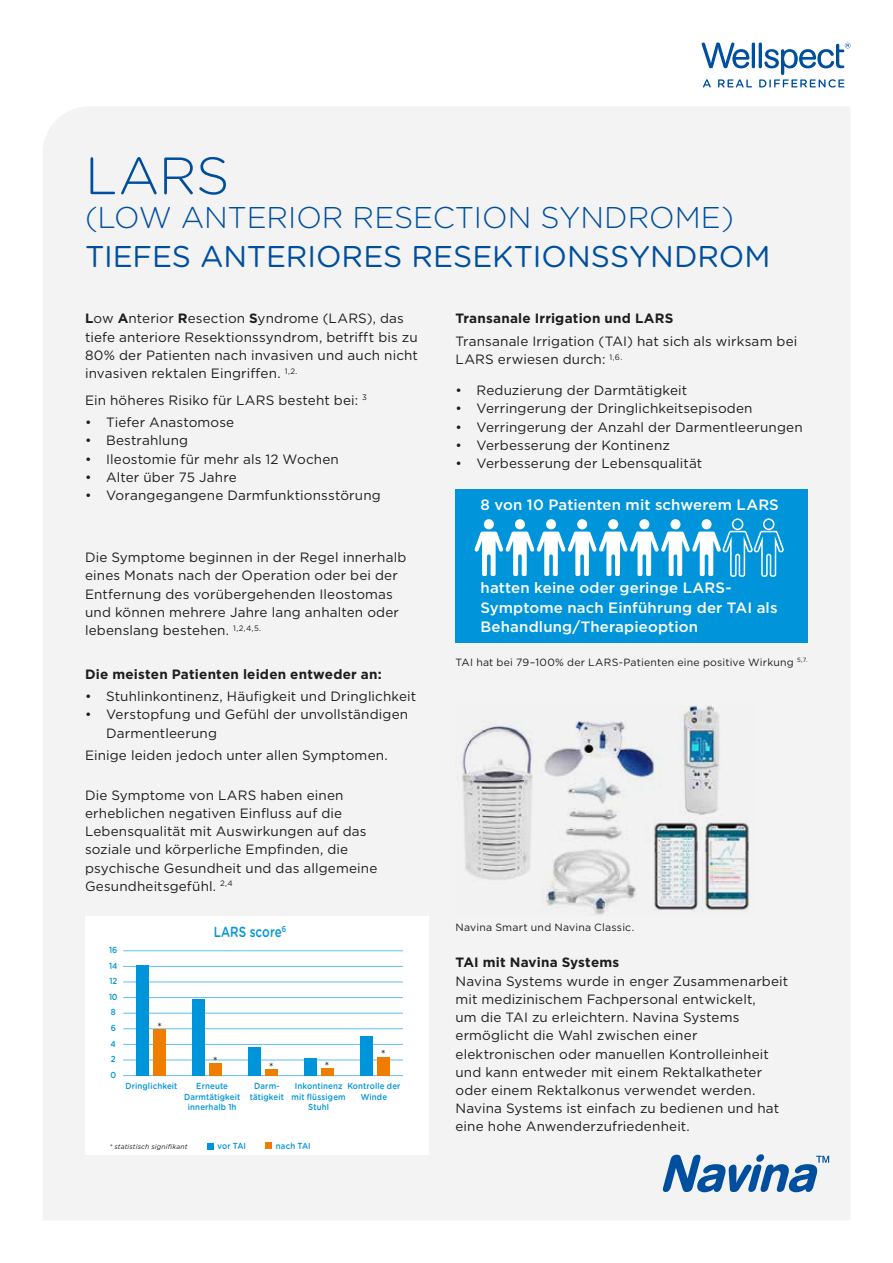
<style>
.page{position:relative;width:893px;height:1263px;background:#fff}
.page>*{position:absolute;margin:0;border:0;box-sizing:border-box;transform-origin:0 0}
.t1{font:300 52.5px "Gotham Rounded";color:#004f9f}
.t2{font:30px "Gotham Rounded";letter-spacing:-.005em;color:#004f9f}
.t3{font:300 30px "Gotham Rounded";letter-spacing:-.005em;color:#004f9f}
.t4{font:500 15px/19.5px "Gotham";letter-spacing:.01em;color:#fff}
.t5{font:500 14.55px "Gotham Rounded";color:#0095db;scale:.8 1}
.t6{font:13.5px/18.3px "Gotham";letter-spacing:.01em;color:#1d1d1b}
.t7{font:700 13.5px "Gotham";letter-spacing:.015em;color:#1d1d1b}
.t8{font:11.7px "Gotham";color:#1d1d1b}
.t9{font:10.5px "Gotham";letter-spacing:.02em;color:#1d1d1b}
.t10{font:500 8.7px/10.2px "Gotham Rounded";letter-spacing:.015em;color:#0095db;text-align:center;scale:.9 1}
.t11{font:italic 6.75px "Gotham";letter-spacing:.02em;color:#1d1d1b}
.s1{font-weight:700}
</style>
<div class="page">
<div style="left:43px;top:107px;width:807px;height:1113px;background:#f3f3f3"></div>
<svg style="left:702px;top:43px;width:148px;height:45px"></svg>
<svg style="left:662px;top:1154px;width:167px;height:38px"></svg>
<div style="left:85px;top:917px;width:343px;height:238px;background:#fff"></div>
<hr style="left:123px;top:1075px;width:280px;height:1px;background:#60beed">
<hr style="left:123px;top:1060px;width:280px;height:1px;background:#60beed">
<hr style="left:123px;top:1044px;width:280px;height:1px;background:#60beed">
<hr style="left:123px;top:1028px;width:280px;height:1px;background:#60beed">
<hr style="left:123px;top:1013px;width:280px;height:1px;background:#60beed">
<hr style="left:123px;top:997px;width:280px;height:1px;background:#60beed">
<hr style="left:123px;top:982px;width:280px;height:1px;background:#60beed">
<hr style="left:123px;top:966px;width:280px;height:1px;background:#60beed">
<hr style="left:123px;top:950px;width:280px;height:1px;background:#60beed">
<div style="left:136px;top:965px;width:13px;height:110px;background:#0095db"></div>
<div style="left:192px;top:999px;width:13px;height:76px;background:#0095db"></div>
<div style="left:248px;top:1047px;width:13px;height:28px;background:#0095db"></div>
<div style="left:304px;top:1058px;width:12px;height:17px;background:#0095db"></div>
<div style="left:360px;top:1036px;width:12px;height:39px;background:#0095db"></div>
<div style="left:153px;top:1029px;width:13px;height:46px;background:#ef7d00"></div>
<div style="left:209px;top:1063px;width:13px;height:12px;background:#ef7d00"></div>
<div style="left:265px;top:1069px;width:12px;height:6px;background:#ef7d00"></div>
<div style="left:321px;top:1068px;width:12px;height:7px;background:#ef7d00"></div>
<div style="left:377px;top:1057px;width:12px;height:18px;background:#ef7d00"></div>
<div style="left:207px;top:1143px;width:7px;height:7px;background:#0095db"></div>
<div style="left:266px;top:1142px;width:6px;height:7px;background:#ef7d00"></div>
<div style="left:455px;top:490px;width:353px;height:153px;background:#0095db"></div>
<div style="left:484px;top:519px;width:10px;height:10px;background:#fff;border-radius:50%"></div>
<div style="left:515px;top:519px;width:10px;height:10px;background:#fff;border-radius:50%"></div>
<div style="left:546px;top:519px;width:10px;height:10px;background:#fff;border-radius:50%"></div>
<div style="left:577px;top:519px;width:10px;height:10px;background:#fff;border-radius:50%"></div>
<div style="left:608px;top:519px;width:10px;height:10px;background:#fff;border-radius:50%"></div>
<div style="left:639px;top:519px;width:10px;height:10px;background:#fff;border-radius:50%"></div>
<div style="left:670px;top:519px;width:10px;height:10px;background:#fff;border-radius:50%"></div>
<div style="left:701px;top:519px;width:11px;height:10px;background:#fff;border-radius:50%"></div>
<div style="left:732px;top:518px;width:11px;height:12px;border:2px solid #fff;border-radius:50%"></div>
<div style="left:763px;top:518px;width:11px;height:12px;border:2px solid #fff;border-radius:50%"></div>
<svg style="left:474px;top:530px;width:310px;height:47px"></svg>
<img style="left:455px;top:705px;width:300px;height:211px">
<h1 class="t1" style="left:85px;top:141px;width:146px">LARS</h1>
<h2 class="t3" style="left:85px;top:198px;width:651px">(LOW ANTERIOR RESECTION SYNDROME)</h2>
<h2 class="t2" style="left:85px;top:236px;width:687px">TIEFES ANTERIORES RESEKTIONSSYNDROM</h2>
<p class="t6" style="left:85px;top:309px;width:334px"><span class="s1">L</span>ow <span class="s1">A</span>nterior <span class="s1">R</span>esection <span class="s1">S</span>yndrome (LARS), das tiefe anteriore Resektionssyndrom, betrifft bis zu 80% der Patienten nach invasiven und auch nicht invasiven rektalen Eingriffen. <sup>1,2.</sup></p>
<p class="t6" style="left:85px;top:391px;width:284px">Ein höheres Risiko für LARS besteht bei: <sup>3</sup></p>
<p class="t6" style="left:85px;top:413px;width:151px">• Tiefer Anastomose</p>
<p class="t6" style="left:85px;top:431px;width:105px">• Bestrahlung</p>
<p class="t6" style="left:85px;top:449px;width:255px">• Ileostomie für mehr als 12 Wochen</p>
<p class="t6" style="left:85px;top:468px;width:153px">• Alter über 75 Jahre</p>
<p class="t6" style="left:85px;top:486px;width:297px">• Vorangegangene Darmfunktionsstörung</p>
<p class="t6" style="left:85px;top:548px;width:323px">Die Symptome beginnen in der Regel innerhalb eines Monats nach der Operation oder bei der Entfernung des vorübergehenden Ileostomas und können mehrere Jahre lang anhalten oder lebenslang bestehen. <sup>1,2,4,5.</sup></p>
<p class="t7" style="left:85px;top:665px;width:298px">Die meisten Patienten leiden entweder an:</p>
<p class="t6" style="left:85px;top:687px;width:333px">• Stuhlinkontinenz, Häufigkeit und Dringlichkeit</p>
<p class="t6" style="left:106px;top:705px;width:304px;text-indent:-21px">• Verstopfung und Gefühl der unvollständigen<br>Darmentleerung</p>
<p class="t6" style="left:85px;top:746px;width:304px">Einige leiden jedoch unter allen Symptomen.</p>
<p class="t6" style="left:85px;top:785px;width:294px">Die Symptome von LARS haben einen erheblichen negativen Einfluss auf die Lebensqualität mit Auswirkungen auf das soziale und körperliche Empfinden, die psychische Gesundheit und das allgemeine Gesundheitsgefühl. <sup>2,4</sup></p>
<p class="t10" style="left:109px;top:945px;width:10px">16</p>
<p class="t10" style="left:109px;top:960px;width:11px">14</p>
<p class="t10" style="left:109px;top:976px;width:10px">12</p>
<p class="t10" style="left:109px;top:991px;width:11px">10</p>
<p class="t10" style="left:111px;top:1007px;width:7px">8</p>
<p class="t10" style="left:111px;top:1022px;width:7px">6</p>
<p class="t10" style="left:111px;top:1038px;width:7px">4</p>
<p class="t10" style="left:111px;top:1053px;width:7px">2</p>
<p class="t10" style="left:110px;top:1069px;width:8px">0</p>
<p class="t8" style="left:157px;top:1019px;width:7px">*</p>
<p class="t5" style="left:214px;top:921px;width:92px">LARS score<sup>6</sup></p>
<p class="t8" style="left:213px;top:1053px;width:7px">*</p>
<p class="t8" style="left:269px;top:1059px;width:7px">*</p>
<p class="t8" style="left:325px;top:1058px;width:7px">*</p>
<p class="t8" style="left:381px;top:1047px;width:7px">*</p>
<p class="t10" style="left:125px;top:1081px;width:59px">Dringlichkeit</p>
<p class="t10" style="left:184px;top:1081px;width:64px">Erneute<br>Darmtätigkeit innerhalb 1h</p>
<p class="t10" style="left:250px;top:1081px;width:40px">Darm&shy;tätigkeit</p>
<p class="t10" style="left:291px;top:1081px;width:62px">Inkontinenz mit flüssigem<br>Stuhl</p>
<p class="t10" style="left:347px;top:1081px;width:61px">Kontrolle der<br>Winde</p>
<p class="t11" style="left:109px;top:1142px;width:80px">* statistisch signifikant</p>
<p class="t10" style="left:217px;top:1141px;width:33px">vor TAI</p>
<p class="t10" style="left:276px;top:1141px;width:40px">nach TAI</p>
<p class="t7" style="left:455px;top:310px;width:219px">Transanale Irrigation und LARS</p>
<p class="t6" style="left:455px;top:332px;width:343px">Transanale Irrigation (TAI) hat sich als wirksam bei<br>LARS erwiesen durch: <sup>1,6.</sup></p>
<p class="t6" style="left:455px;top:381px;width:233px">• Reduzierung der Darmtätigkeit</p>
<p class="t6" style="left:455px;top:399px;width:299px">• Verringerung der Dringlichkeitsepisoden</p>
<p class="t6" style="left:455px;top:417px;width:349px">• Verringerung der Anzahl der Darmentleerungen</p>
<p class="t6" style="left:455px;top:435px;width:216px">• Verbesserung der Kontinenz</p>
<p class="t6" style="left:455px;top:454px;width:248px">• Verbesserung der Lebensqualität</p>
<p class="t4" style="left:481px;top:495px;width:300px">8 von 10 Patienten mit schwerem LARS</p>
<p class="t4" style="left:481px;top:578px;width:298px">hatten keine oder geringe LARS-<br>Symptome nach Einführung der TAI als<br>Behandlung/Therapieoption</p>
<p class="t9" style="left:455px;top:655px;width:353px">TAI hat bei 79–100% der LARS-Patienten eine positive Wirkung <sup>5,7.</sup></p>
<p class="t9" style="left:455px;top:920px;width:180px">Navina Smart und Navina Classic.</p>
<p class="t7" style="left:455px;top:954px;width:165px">TAI mit Navina Systems</p>
<p class="t6" style="left:455px;top:971px;width:334px">Navina Systems wurde in enger Zusammenarbeit mit medizinischem Fachpersonal entwickelt,<br>um die TAI zu erleichtern. Navina Systems ermöglicht die Wahl zwischen einer elektronischen oder manuellen Kontrolleinheit und kann entweder mit einem Rektalkatheter oder einem Rektalkonus verwendet werden.<br>Navina Systems ist einfach zu bedienen und hat eine hohe Anwenderzufriedenheit.</p>
</div>
